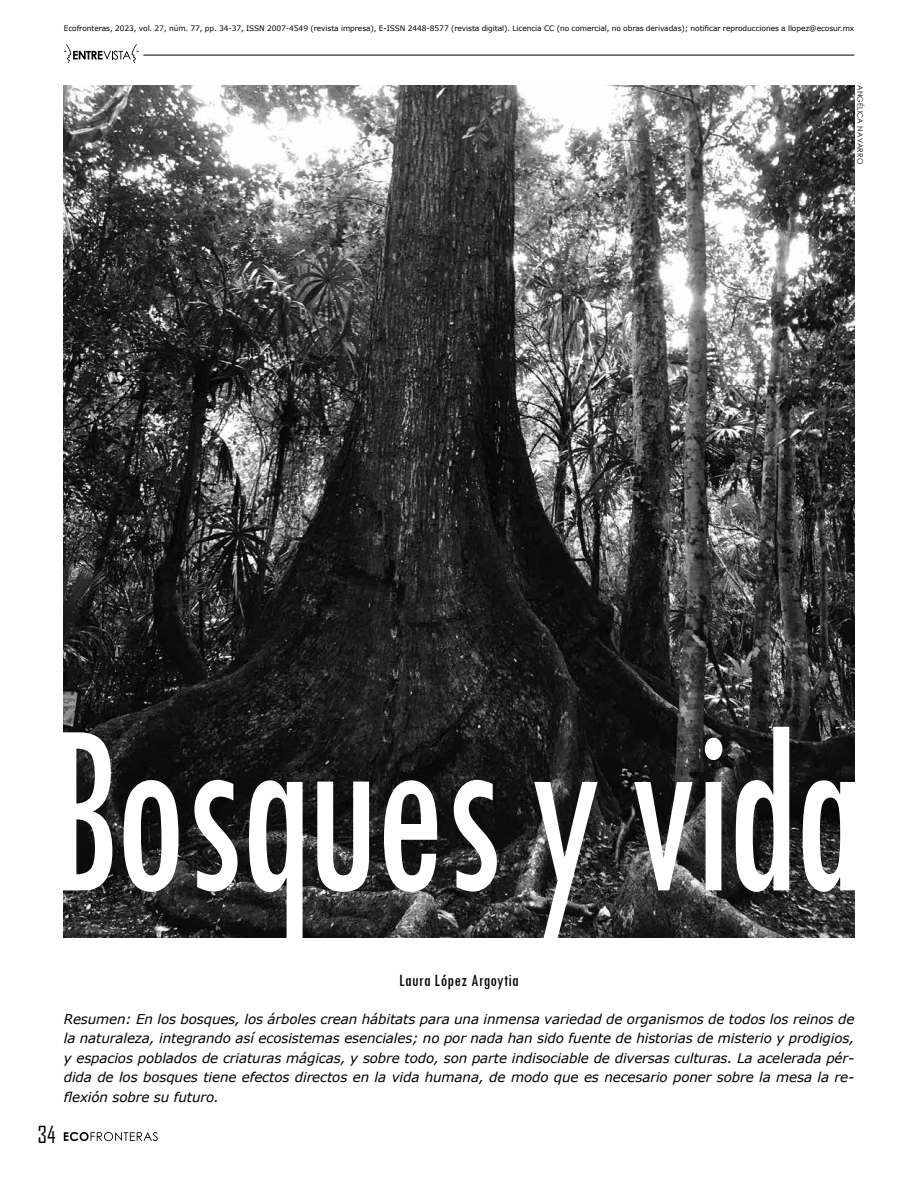
<style>
.page{position:relative;width:918px;height:1188px;background:#fff}
.page>*{position:absolute;margin:0;border:0;box-sizing:border-box;transform-origin:0 0}
.t1{font:condensed 253.95px "Tw Cen";letter-spacing:-.03em;color:#fff;scale:.79 1}
.t2{font:22.5px "Agency FB";color:#000}
.t3{font:condensed 18px "Tw Cen";letter-spacing:.02em;color:#000}
.t4{font:italic 13.5px/19.5px "Verdana";letter-spacing:-.01em;color:#000;text-align:justify}
.t5{font:7.5px "Verdana";letter-spacing:-.01em;color:#000}
.t6{font:7.5px "Century Gothic";letter-spacing:.01em;color:#000}
</style>
<div class="page">
<hr style="left:143px;top:55px;width:711px;height:1px;background:#000">
<svg style="left:64px;top:1132px;width:94px;height:9px"></svg>
<svg style="left:64px;top:44px;width:75px;height:19px"></svg>
<img style="left:64px;top:85px;width:790px;height:853px">
<p class="t5" style="left:64px;top:23px;width:792px">Ecofronteras, 2023, vol. 27, núm. 77, pp. 34-37, ISSN 2007-4549 (revista impresa), E-ISSN 2448-8577 (revista digital). Licencia CC (no comercial, no obras derivadas); notificar reproducciones a llopez@ecosur.mx</p>
<p class="t6" style="left:865px;top:85px;width:81px;rotate:90deg">ANGÉLICA NAVARRO</p>
<h1 class="t1" style="left:46px;top:657px;width:1039px">Bosques y vida</h1>
<h3 class="t3" style="left:399px;top:970px;width:121px">Laura López Argoytia</h3>
<p class="t4" style="left:64px;top:1009px;width:792px">Resumen: En los bosques, los árboles crean hábitats para una inmensa variedad de organismos de todos los reinos de la naturaleza, integrando así ecosistemas esenciales; no por nada han sido fuente de historias de misterio y prodigios, y espacios poblados de criaturas mágicas, y sobre todo, son parte indisociable de diversas culturas. La acelerada pér&shy;dida de los bosques tiene efectos directos en la vida humana, de modo que es necesario poner sobre la mesa la re&shy;flexión sobre su futuro.</p>
<h2 class="t2" style="left:38px;top:1121px;width:20px">34</h2>
</div>
